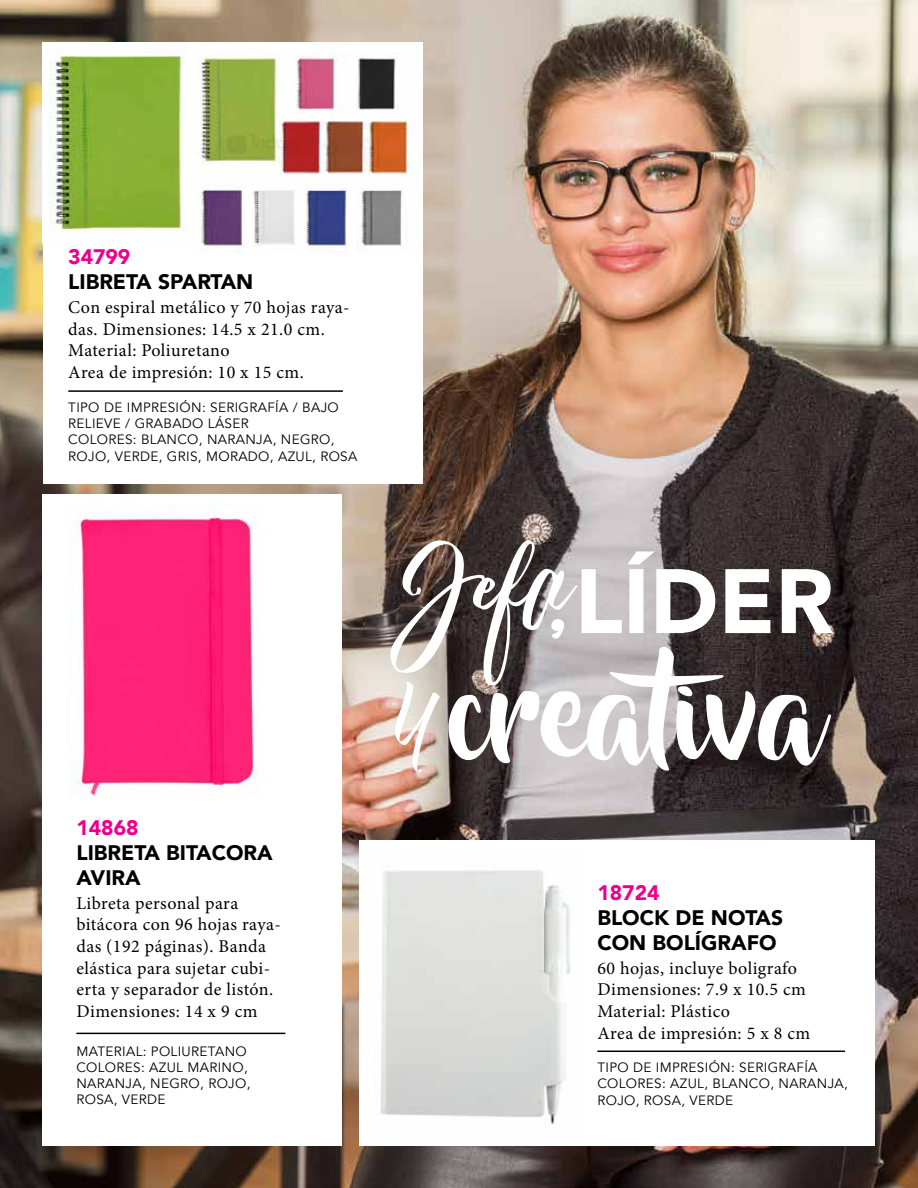
<style>
.page{position:relative;width:918px;height:1188px;background:#fff}
.page>*{position:absolute;margin:0;border:0;box-sizing:border-box;transform-origin:0 0}
.t1{font:111.45px "Almere Script";color:#fff}
.t2{font:900 90.3px "Avenir";color:#fff}
.t3{font:900 21px/25.2px "Avenir";color:#000}
.t4{font:900 21px "Avenir";color:#ec008c}
.t5{font:18px/21.6px "Minion Pro";letter-spacing:.025em;color:#000}
.t6{font:13.5px/16.2px "Avenir";letter-spacing:.025em;color:#000}
.s1{font-family:"Almere Script";font-weight:400;font-size:154.05px}
</style>
<div class="page">
<img style="left:0;top:0;width:918px;height:1188px">
<div style="left:43px;top:136px;width:379px;height:347px;background:#fff"></div>
<hr style="left:68px;top:390px;width:275px;height:2px;background:#000">
<div style="left:43px;top:42px;width:158px;height:201px;background:#fff"></div>
<img style="left:49px;top:42px;width:138px;height:190px">
<div style="left:195px;top:42px;width:227px;height:218px;background:#fff"></div>
<img style="left:197px;top:53px;width:218px;height:199px">
<svg style="left:448px;top:647px;width:383px;height:124px"></svg>
<svg style="left:551px;top:619px;width:13px;height:20px"></svg>
<div style="left:43px;top:494px;width:299px;height:651px;background:#fff"></div>
<hr style="left:76px;top:1033px;width:209px;height:1px;background:#000">
<img style="left:69px;top:508px;width:188px;height:289px">
<div style="left:359px;top:840px;width:516px;height:305px;background:#fff"></div>
<hr style="left:597px;top:1051px;width:248px;height:1px;background:#000">
<img style="left:380px;top:870px;width:191px;height:254px">
<p class="t4" style="left:68px;top:239px;width:64px">34799</p>
<p class="t3" style="left:68px;top:269px;width:187px">LIBRETA SPARTAN</p>
<p class="t5" style="left:68px;top:297px;width:283px">Con espiral metálico y 70 hojas raya&shy;das. Dimensiones: 14.5 x 21.0 cm.<br>Material: Poliuretano<br>Area de impresión: 10 x 15 cm.</p>
<p class="t6" style="left:68px;top:399px;width:291px">TIPO DE IMPRESIÓN: SERIGRAFÍA / BAJO RELIEVE / GRABADO LÁSER<br>COLORES: BLANCO, NARANJA, NEGRO, ROJO, VERDE, GRIS, MORADO, AZUL, ROSA</p>
<p class="t4" style="left:76px;top:810px;width:64px">14868</p>
<p class="t3" style="left:76px;top:840px;width:198px">LIBRETA BITACORA<br>AVIRA</p>
<p class="t5" style="left:76px;top:892px;width:206px">Libreta personal para bitácora con 96 hojas raya&shy;das (192 páginas). Banda elástica para sujetar cubi&shy;erta y separador de listón.<br>Dimensiones: 14 x 9 cm</p>
<p class="t6" style="left:76px;top:1043px;width:176px">MATERIAL: POLIURETANO<br>COLORES: AZUL MARINO,<br>NARANJA, NEGRO, ROJO,<br>ROSA, VERDE</p>
<h2 class="t2" style="left:391px;top:524px;width:444px"><span class="s1">Jefa</span>LÍDER</h2>
<h1 class="t1" style="left:395px;top:652px;width:44px">Y</h1>
<p class="t4" style="left:597px;top:875px;width:64px">18724</p>
<p class="t3" style="left:597px;top:905px;width:187px">BLOCK DE NOTAS<br>CON BOLÍGRAFO</p>
<p class="t5" style="left:597px;top:957px;width:214px">60 hojas, incluye boligrafo<br>Dimensiones: 7.9 x 10.5 cm<br>Material: Plástico<br>Area de impresión: 5 x 8 cm</p>
<p class="t6" style="left:597px;top:1060px;width:252px">TIPO DE IMPRESIÓN: SERIGRAFÍA<br>COLORES: AZUL, BLANCO, NARANJA,<br>ROJO, ROSA, VERDE</p>
</div>
